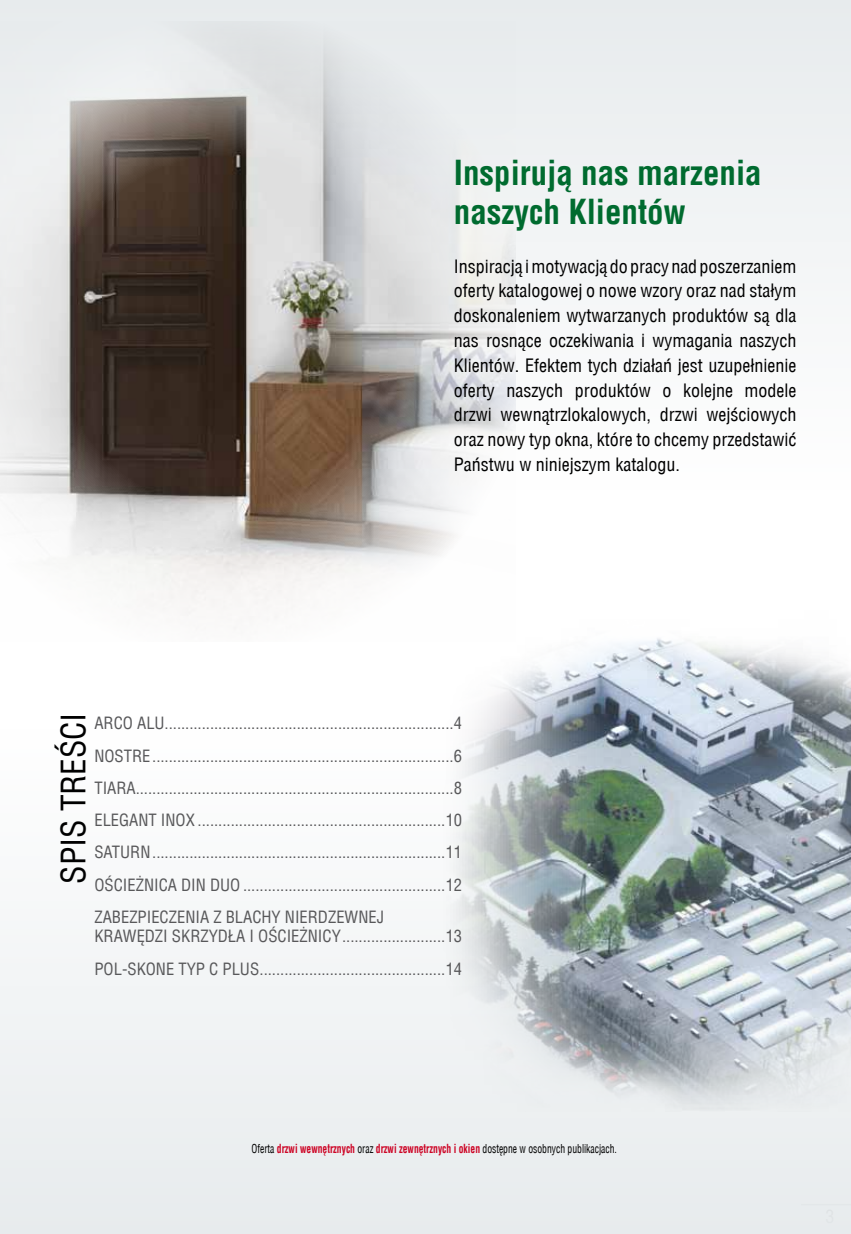
<style>
.page{position:relative;width:851px;height:1234px;background:#fff}
.page>*{position:absolute;margin:0;border:0;box-sizing:border-box;transform-origin:0 0}
.t1{font:700 33px/39px "Switzerland Condensed";color:#006b2f}
.t2{font:32.85px "Switzerland Condensed";color:#000}
.t3{font:18px/24.8px "Switzerland Condensed";color:#000;text-align:justify}
.t4{font:16.5px/32.2px "Switzerland Condensed";color:#58585a;text-align:justify}
.t5{font:12px "Switzerland Condensed";color:#000;scale:.8 1}
.s1{font-weight:700;color:#cd0425}
</style>
<div class="page">
<div style="left:0;top:729px;width:850px;height:504px;background:#e7ebed"></div>
<div style="left:0;top:0;width:850px;height:489px;background:#f2f4f5"></div>
<img style="left:0;top:21px;width:516px;height:595px">
<img style="left:223px;top:610px;width:627px;height:490px">
<h1 class="t1" style="left:454px;top:153px;width:309px">Inspirują nas marzenia naszych Klientów</h1>
<p class="t3" style="left:454px;top:254px;width:344px">Inspiracją i motywacją do pracy nad poszerzaniem oferty katalogowej o nowe wzory oraz nad stałym doskonaleniem wytwarzanych produktów są dla nas rosnące oczekiwania i wymagania naszych Klientów. Efektem tych działań jest uzupełnienie oferty naszych produktów o kolejne modele drzwi wewnątrzlokalowych, drzwi wejściowych oraz nowy typ okna, które to chcemy przedstawić Państwu w niniejszym katalogu.</p>
<h2 class="t2" style="left:54px;top:883px;width:168px;rotate:-90deg">Spis treści</h2>
<p class="t4" style="left:94px;top:707px;width:369px">ARCO ALU......................................................................4<br>NOSTRE.........................................................................6<br>TIARA.............................................................................8<br>ELEGANT INOX ............................................................10<br>SATURN.......................................................................11<br>OŚCIEŻNICA DIN DUO .................................................12<br>Zabez</p>
<p class="t4" style="left:138px;top:900px;width:18px">pieczenia</p>
<p class="t4" style="left:213px;top:900px;width:23px">z blach</p>
<p class="t4" style="left:271px;top:900px;width:24px">y nierdzewnej</p>
<p class="t4" style="left:94px;top:920px;width:12px">kraw</p>
<p class="t4" style="left:137px;top:920px;width:46px">ędzi skrz</p>
<p class="t4" style="left:209px;top:920px;width:19px">ydła</p>
<p class="t4" style="left:249px;top:920px;width:37px">i ościeżnic</p>
<p class="t4" style="left:331px;top:920px;width:132px">y.........................13</p>
<p class="t4" style="left:94px;top:952px;width:94px">POL-SKONE TYP</p>
<p class="t4" style="left:209px;top:952px;width:254px">C PLUS.............................................14</p>
<p class="t5" style="left:251px;top:1140px;width:458px">Oferta <span class="s1">drzwi wewnętrznych</span> oraz <span class="s1">drzwi zewnętrznych i okien</span> dostępne w osobnych publikacjach.</p>
</div>
